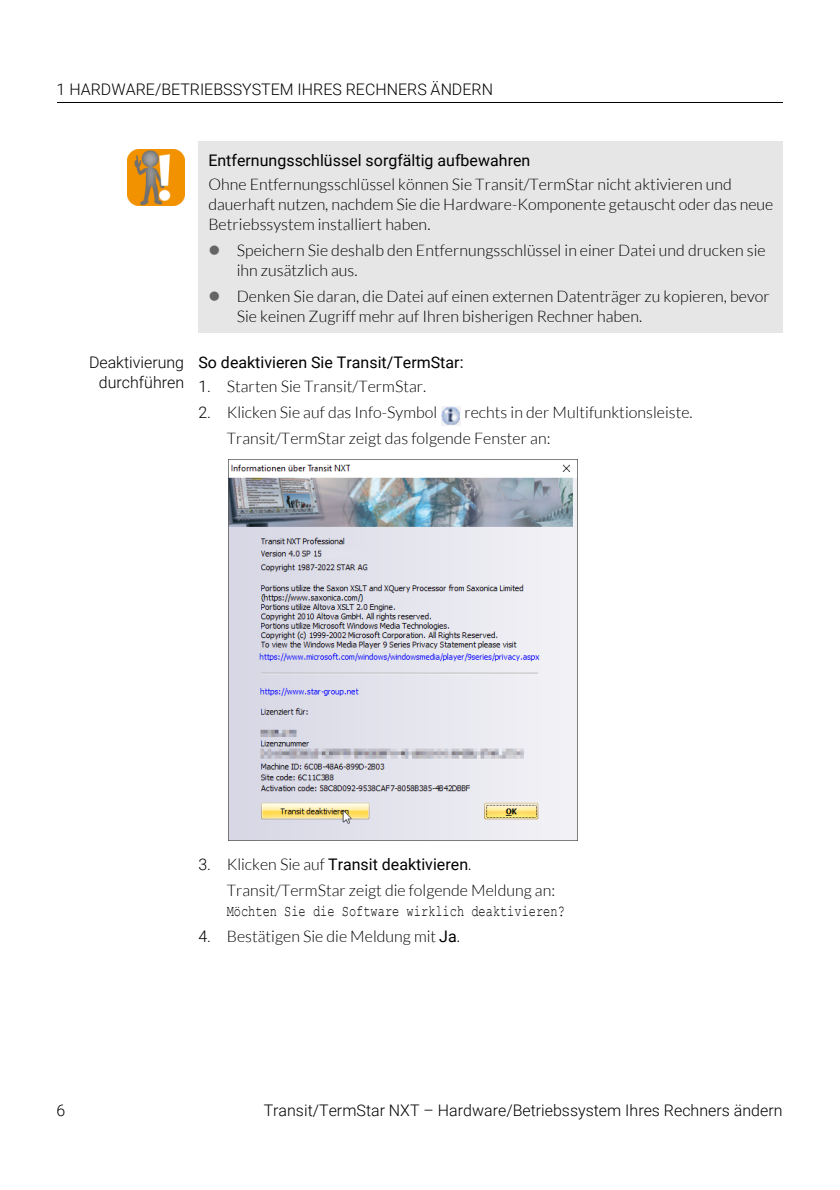
<style>
.page{position:relative;width:840px;height:1190px;background:#fff}
.page>*{position:absolute;margin:0;border:0;box-sizing:border-box;transform-origin:0 0}
.t1{font:300 16px/20px "Lato";color:#000}
.t2{font:300 16px/20px "Roboto";color:#000;text-align:right}
.t3{font:16px "Roboto";letter-spacing:.005em;color:#000}
.t4{font:16px "Courier New";color:#000;scale:.75 1}
.s1{color:#656565}
.s2{font-family:"Roboto"}
.s3{font-weight:300}
.s4{font-family:"Lato";font-weight:300}
.s5{font-family:"Roboto";font-weight:400}
</style>
<div class="page">
<hr style="left:57px;top:102px;width:725px;height:1px;background:#000">
<div style="left:198px;top:141px;width:584px;height:192px;background:#e6e6e6"></div>
<img style="left:128px;top:149px;width:56px;height:57px">
<img style="left:441px;top:406px;width:19px;height:20px">
<img style="left:229px;top:459px;width:349px;height:381px">
<p class="t2" style="left:57px;top:80px;width:438px">1 HARDWARE/BETRIEBSSYSTEM IHRES RECHNERS ÄNDERN</p>
<p class="t3" style="left:208px;top:151px;width:324px">Entfernungsschlüssel sorgfältig aufbewahren</p>
<p class="t1" style="left:208px;top:174px;width:567px">Ohne Entfernungsschlüssel können Sie Transit/TermStar nicht aktivieren und dauerhaft nutzen, nachdem Sie die Hardware-Komponente getauscht oder das neue<br>Betriebssystem installiert haben.</p>
<p class="t1" style="left:237px;top:240px;width:530px;text-indent:-28px"><span class="s1">●</span> Speichern Sie deshalb den Entfernungsschlüssel in einer Datei und drucken sie ihn zusätzlich aus.</p>
<p class="t1" style="left:237px;top:286px;width:535px;text-indent:-28px"><span class="s1">●</span> Denken Sie daran, die Datei auf einen externen Datenträger zu kopieren, bevor<br>Sie keinen Zugriff mehr auf Ihren bisherigen Rechner haben.</p>
<p class="t2" style="left:89px;top:352px;width:97px">Deaktivierung durchführen</p>
<p class="t3" style="left:198px;top:353px;width:267px">So deaktivieren Sie Transit/TermStar:</p>
<p class="t1" style="left:198px;top:376px;width:230px"><span class="s2">1.</span> Starten Sie Transit/TermStar.</p>
<p class="t1" style="left:198px;top:402px;width:240px"><span class="s2">2.</span> Klicken Sie auf das Info-Symbol</p>
<p class="t1" style="left:227px;top:399px;width:468px;line-height:26px;text-indent:238px">rechts in der Multifunktionsleiste.<br>Transit/TermStar zeigt das folgende Fenster an:</p>
<p class="t3" style="left:198px;top:855px;width:274px"><span class="s3">3.</span> <span class="s4">Klicken Sie auf</span> Transit deaktivieren<span class="s4">.</span></p>
<p class="t1" style="left:227px;top:880px;width:330px">Transit/TermStar zeigt die folgende Meldung an:</p>
<p class="t4" style="left:227px;top:903px;width:452px">Möchten Sie die Software wirklich deaktivieren?</p>
<p class="t1" style="left:198px;top:926px;width:263px"><span class="s2">4.</span> Bestätigen Sie die Meldung mit <span class="s5">Ja</span>.</p>
<p class="t2" style="left:57px;top:1100px;width:10px">6</p>
<p class="t2" style="left:264px;top:1100px;width:520px">Transit/TermStar NXT – Hardware/Betriebssystem Ihres Rechners ändern</p>
</div>
